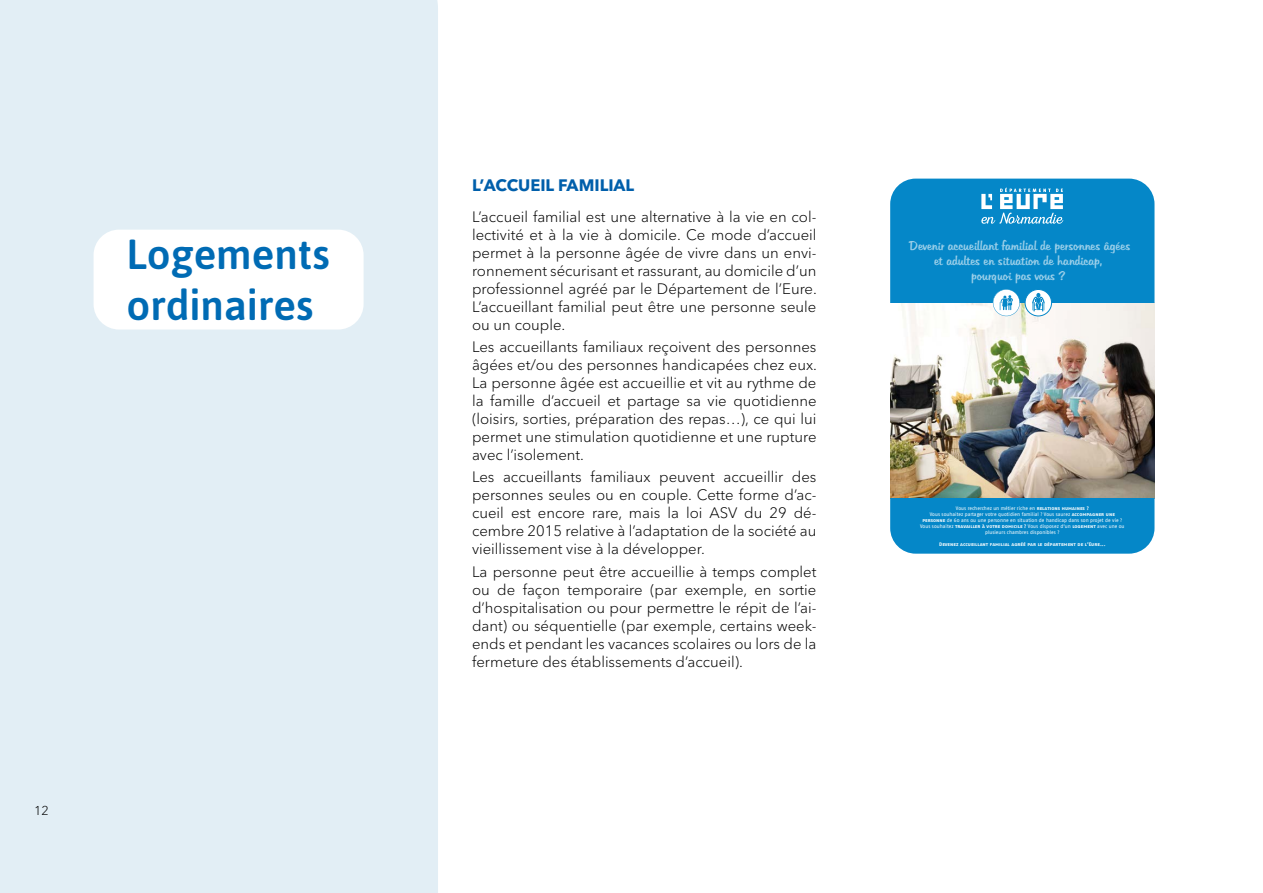
<style>
.page{position:relative;width:1263px;height:893px;background:#fff}
.page>*{position:absolute;margin:0;border:0;box-sizing:border-box;transform-origin:0 0}
.t1{font:500 42px/50.4px "Asap";color:#006bb4}
.t2{font:700 16.5px "Avenir Next LT Pro";color:#005fab}
.t3{font:300 15px/18px "Avenir Next LT Pro";color:#000;text-align:justify}
.t4{font:300 12.75px "Avenir Next LT Pro";color:#000}
.t5{font:12.6px/15.1px "Tabitha";color:#fff;text-align:center}
.t6{font:5.1px/6px "Fago No";color:#fff;text-align:center}
.t7{font:5.1px "Fago No Bold Caps";color:#fff}
.s1{font-family:"Fago No Bold Caps"}
</style>
<div class="page">
<div style="left:0;top:0;width:438px;height:893px;background:#e2eef5"></div>
<img style="left:890px;top:303px;width:264px;height:195px">
<div style="left:890px;top:179px;width:264px;height:124px;background:#0587c8"></div>
<svg style="left:981px;top:188px;width:82px;height:36px"></svg>
<div style="left:890px;top:498px;width:264px;height:56px;background:#0587c8"></div>
<svg style="left:993px;top:289px;width:27px;height:27px"></svg>
<svg style="left:1025px;top:289px;width:26px;height:27px"></svg>
<div style="left:1025px;top:289px;width:27px;height:27px;border:1px solid #0587c8;border-radius:50%"></div>
<svg style="left:1032px;top:293px;width:13px;height:18px"></svg>
<div style="left:94px;top:230px;width:270px;height:100px;background:#fff;border-radius:26px"></div>
<h1 class="t1" style="left:126px;top:228px;width:205px">Logements ordinaires</h1>
<p class="t4" style="left:34px;top:803px;width:16px">12</p>
<p class="t2" style="left:472px;top:175px;width:164px">L’ACCUEIL FAMILIAL</p>
<p class="t3" style="left:472px;top:208px;width:346px">L’accueil familial est une alternative à la vie en col&shy;lectivité et à la vie à domicile. Ce mode d’accueil permet à la personne âgée de vivre dans un envi&shy;ronnement sécurisant et rassurant, au domicile d’un professionnel agréé par le Département de l’Eure.<br>L’accueillant familial peut être une personne seule ou un couple.</p>
<p class="t3" style="left:472px;top:338px;width:346px">Les accueillants familiaux reçoivent des personnes âgées et/ou des personnes handicapées chez eux.<br>La personne âgée est accueillie et vit au rythme de la famille d’accueil et partage sa vie quotidienne (loisirs, sorties, préparation des repas…), ce qui lui permet une stimulation quotidienne et une rupture avec l’isolement.</p>
<p class="t3" style="left:472px;top:468px;width:346px">Les accueillants familiaux peuvent accueillir des personnes seules ou en couple. Cette forme d’ac&shy;cueil est encore rare, mais la loi ASV du 29 dé&shy;cembre 2015 relative à l’adaptation de la société au vieillissement vise à la développer.</p>
<p class="t3" style="left:472px;top:562px;width:346px">La personne peut être accueillie à temps complet ou de façon temporaire (par exemple, en sortie d’hospitalisation ou pour permettre le répit de l’ai&shy;dant) ou séquentielle (par exemple, certains week&shy;ends et pendant les vacances scolaires ou lors de la fermeture des établissements d’accueil).</p>
<p class="t5" style="left:910px;top:238px;width:222px">Devenir accueillant familial de personnes âgées et adultes en situation de handicap,<br>pourquoi pas vous ?</p>
<p class="t6" style="left:920px;top:505px;width:206px">Vous recherchez un métier riche en <span class="s1">relations humaines ?<br></span>Vous souhaitez partager votre quotidien familial ? Vous saurez <span class="s1">accompagner une personne</span> de 60 ans ou une personne en situation de handicap dans son projet de vie ?<br>Vous souhaitez <span class="s1">travailler à votre domicile ?</span> Vous disposez d’un <span class="s1">logement</span> avec une ou plusieurs chambres disponibles ?</p>
<p class="t7" style="left:939px;top:541px;width:168px">Devenez accueillant familial agréé par le département de l’Eure...</p>
</div>
